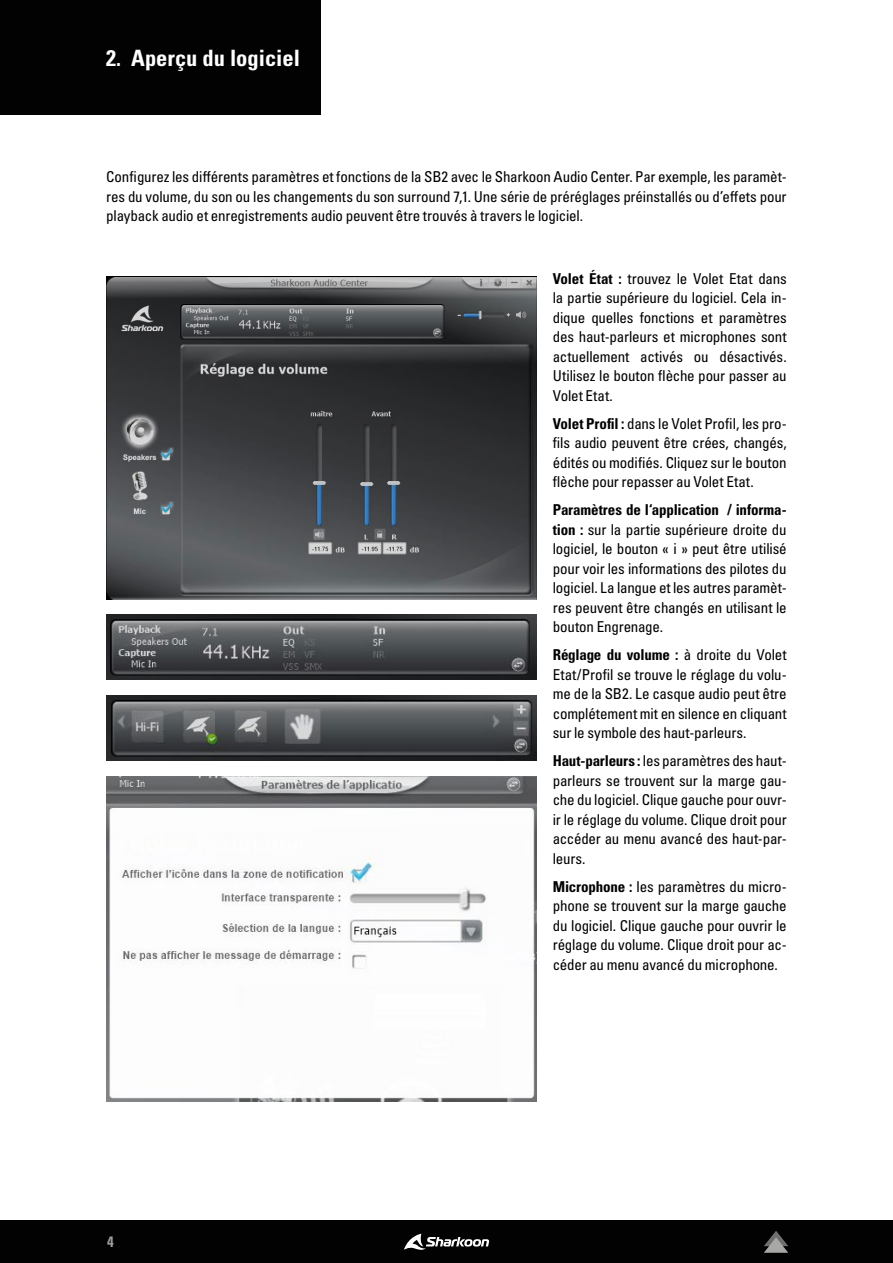
<style>
.page{position:relative;width:893px;height:1263px;background:#fff}
.page>*{position:absolute;margin:0;border:0;box-sizing:border-box;transform-origin:0 0}
.t1{font:22.5px "Univers LTCYR 67 Bold Cond";color:#fff}
.t2{font:condensed 15px/19.5px "Univers LTCYR 57";letter-spacing:-.015em;color:#000;text-align:justify}
.t3{font:15px "Univers LTCYR 67 Bold Cond";letter-spacing:-.01em;color:#000}
.t4{font:15px "Univers LTCYR 67 Bold Cond";color:#e3e3e3}
.s1{font-family:"Univers LTCYR 67 Bold Cond";font-stretch:normal}
.s2{font-family:"Univers LTCYR 57";font-stretch:condensed}
</style>
<div class="page">
<div style="left:0;top:1220px;width:893px;height:43px;background:#020203"></div>
<svg style="left:764px;top:1231px;width:24px;height:22px"></svg>
<svg style="left:404px;top:1233px;width:85px;height:17px"></svg>
<div style="left:0;top:0;width:321px;height:115px;background:#020203"></div>
<img style="left:106px;top:277px;width:431px;height:322px">
<img style="left:106px;top:776px;width:431px;height:325px">
<img style="left:106px;top:695px;width:431px;height:66px">
<img style="left:106px;top:614px;width:431px;height:66px">
<h1 class="t1" style="left:106px;top:44px;width:195px">2. Aperçu du logiciel</h1>
<p class="t2" style="left:106px;top:167px;width:682px">Configurez les différents paramètres et fonctions de la SB2 avec le Sharkoon Audio Center. Par exemple, les paramèt&shy;res du volume, du son ou les changements du son surround 7,1. Une série de préréglages préinstallés ou d’effets pour playback audio et enregistrements audio peuvent être trouvés à travers le logiciel.</p>
<p class="t4" style="left:107px;top:1232px;width:8px">4</p>
<p class="t2" style="left:553px;top:268px;width:235px"><span class="s1">Volet État :</span> trouvez le Volet Etat dans la partie supérieure du logiciel. Cela in&shy;dique quelles fonctions et paramètres des haut-parleurs et microphones sont actuellement activés ou désactivés.<br>Utilisez le bouton flèche pour passer au Volet Etat.</p>
<p class="t2" style="left:553px;top:413px;width:235px"><span class="s1">Volet Profil :</span> dans le Volet Profil, les pro&shy;fils audio peuvent être crées, changés, édités ou modifiés. Cliquez sur le bouton flèche pour repasser au Volet Etat.</p>
<p class="t3" style="left:553px;top:501px;width:235px">Paramètres de l‘application / informa-</p>
<p class="t2" style="left:553px;top:519px;width:235px"><span class="s1">tion :</span> sur la partie supérieure droite du logiciel, le bouton « i » peut être utilisé pour voir les informations des pilotes du logiciel. La langue et les autres paramèt&shy;res peuvent être changés en utilisant le bouton Engrenage.</p>
<p class="t3" style="left:553px;top:646px;width:235px">Réglage du volume : <span class="s2">à droite du Volet</span></p>
<p class="t2" style="left:553px;top:664px;width:235px">Etat/Profil se trouve le réglage du volu&shy;me de la SB2. Le casque audio peut être complétement mit en silence en cliquant sur le symbole des haut-parleurs.</p>
<p class="t2" style="left:553px;top:751px;width:235px"><span class="s1">Haut-parleurs :</span> les paramètres des haut&shy;parleurs se trouvent sur la marge gau&shy;che du logiciel. Clique gauche pour ouvr&shy;ir le réglage du volume. Clique droit pour accéder au menu avancé des haut-par&shy;leurs.</p>
<p class="t2" style="left:553px;top:876px;width:235px"><span class="s1">Microphone :</span> les paramètres du micro&shy;phone se trouvent sur la marge gauche du logiciel. Clique gauche pour ouvrir le réglage du volume. Clique droit pour ac&shy;céder au menu avancé du microphone.</p>
</div>
